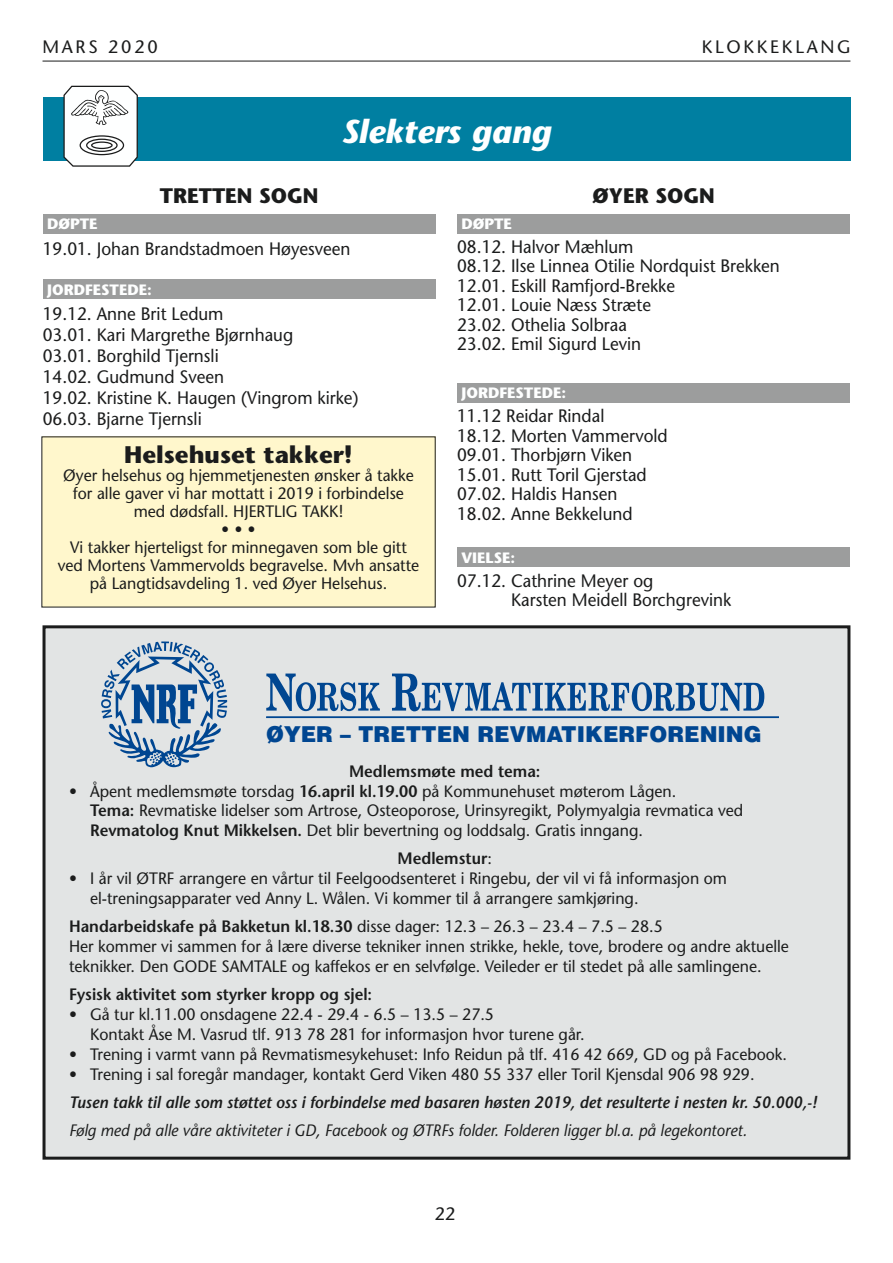
<style>
.page{position:relative;width:893px;height:1263px;background:#fff}
.page>*{position:absolute;margin:0;border:0;box-sizing:border-box;transform-origin:0 0}
.t1{font:italic 700 33px "Stone Sans Std";color:#feffff}
.t2{font:700 24px "Stone Sans Std";color:#1b1c1c}
.t3{font:900 21.9px "Helvetica LT Std";color:#004691}
.t4{font:700 21px "Stone Sans Std";color:#1b1c1c}
.t5{font:500 18px/19.5px "Stone Sans Std";color:#1b1c1c;scale:.95 1}
.t6{font:500 18px "Stone Sans Std";letter-spacing:.15em;color:#1b1c1c}
.t7{font:500 18px "Stone Sans Std";color:#1b1c1c}
.t8{font:500 16.5px/19.8px "Stone Sans Std";color:#1b1c1c;scale:.96 1}
.t9{font:italic 600 16.5px "Stone Sans Std";color:#1b1c1c;scale:.96 1}
.t10{font:italic 500 16.5px "Stone Sans Std";color:#1b1c1c;scale:.96 1}
.t11{font:600 16.5px "Stone Sans Std";color:#1b1c1c;scale:.96 1}
.t12{font:700 16.5px "Stone Sans Std";color:#1b1c1c;scale:.96 1}
.t13{font:700 15px "Stone Sans Std";color:#feffff}
.s1{font-weight:600}
.s2{font-weight:500}
</style>
<div class="page">
<hr style="left:43px;top:61px;width:807px;height:1px;background:#1b1c1c">
<div style="left:43px;top:97px;width:807px;height:64px;background:#007fa1"></div>
<svg style="left:63px;top:86px;width:75px;height:81px"></svg>
<div style="left:43px;top:214px;width:393px;height:19px;background:#9c9d9d"></div>
<div style="left:43px;top:279px;width:393px;height:20px;background:#9c9d9d"></div>
<div style="left:457px;top:214px;width:393px;height:19px;background:#9c9d9d"></div>
<div style="left:457px;top:383px;width:393px;height:19px;background:#9c9d9d"></div>
<div style="left:457px;top:548px;width:393px;height:19px;background:#9c9d9d"></div>
<div style="left:44px;top:627px;width:805px;height:531px;background:#e2e4e4"></div>
<div style="left:43px;top:625px;width:807px;height:535px;border:3px solid #1b1c1c"></div>
<svg style="left:101px;top:641px;width:126px;height:126px"></svg>
<svg style="left:266px;top:673px;width:114px;height:38px"></svg>
<svg style="left:392px;top:673px;width:372px;height:38px"></svg>
<hr style="left:266px;top:716px;width:512px;height:2px;background:#004691">
<div style="left:42px;top:437px;width:393px;height:170px;background:#fff7cc"></div>
<p class="t6" style="left:43px;top:36px;width:117px">MARS 2020</p>
<p class="t6" style="left:702px;top:36px;width:150px">KLOKKEKLANG</p>
<p class="t4" style="left:160px;top:183px;width:160px">TRETTEN SOGN</p>
<h1 class="t1" style="left:342px;top:112px;width:211px">Slekters gang</h1>
<p class="t4" style="left:592px;top:183px;width:124px">ØYER SOGN</p>
<p class="t13" style="left:47px;top:215px;width:52px">DØPTE</p>
<p class="t5" style="left:43px;top:239px;width:325px">19.01. Johan Brandstadmoen Høyesveen</p>
<p class="t13" style="left:47px;top:280px;width:106px">JORDFESTEDE:</p>
<p class="t5" style="left:43px;top:303px;width:334px;line-height:21px">19.12. Anne Brit Ledum<br>03.01. Kari Margrethe Bjørnhaug<br>03.01. Borghild Tjernsli<br>14.02. Gudmund Sveen<br>19.02. Kristine K. Haugen (Vingrom kirke)<br>06.03. Bjarne Tjernsli</p>
<h2 class="t2" style="left:124px;top:441px;width:230px">Helsehuset takker!</h2>
<p class="t8" style="left:63px;top:467px;width:367px;line-height:18px;text-align:center">Øyer helsehus og hjemmetjenesten ønsker å takke for alle gaver vi har mottatt i 2019 i forbindelse med dødsfall. HJERTLIG TAKK!</p>
<p class="t12" style="left:221px;top:520px;width:38px">• • •</p>
<p class="t8" style="left:58px;top:539px;width:378px;line-height:18px;text-align:center">Vi takker hjerteligst for minnegaven som ble gitt ved Mortens Vammervolds begravelse. Mvh ansatte på Langtidsavdeling 1. ved Øyer Helsehus.</p>
<p class="t13" style="left:461px;top:215px;width:52px">DØPTE</p>
<p class="t5" style="left:457px;top:237px;width:341px">08.12. Halvor Mæhlum<br>08.12. Ilse Linnea Otilie Nordquist Brekken<br>12.01. Eskill Ramfjord-Brekke<br>12.01. Louie Næss Stræte<br>23.02. Othelia Solbraa<br>23.02. Emil Sigurd Levin</p>
<p class="t13" style="left:461px;top:384px;width:106px">JORDFESTEDE:</p>
<p class="t5" style="left:457px;top:406px;width:223px">11.12 Reidar Rindal<br>18.12. Morten Vammervold<br>09.01. Thorbjørn Viken<br>15.01. Rutt Toril Gjerstad<br>07.02. Haldis Hansen<br>18.02. Anne Bekkelund</p>
<p class="t13" style="left:461px;top:549px;width:55px">VIELSE:</p>
<p class="t5" style="left:511px;top:571px;width:233px;text-indent:-54px">07.12. Cathrine Meyer og<br>Karsten Meidell Borchgrevink</p>
<h3 class="t3" style="left:266px;top:720px;width:497px">ØYER – TRETTEN REVMATIKERFORENING</h3>
<p class="t11" style="left:349px;top:761px;width:201px">Medlemsmøte med tema:</p>
<p class="t8" style="left:90px;top:781px;width:682px;text-indent:-21px">• Åpent medlemsmøte torsdag <span class="s1">16.april kl.19.00</span> på Kommunehuset møterom Lågen.<br><span class="s1">Tema:</span> Revmatiske lidelser som Artrose, Osteoporose, Urinsyregikt, Polymyalgia revmatica ved<br><span class="s1">Revmatolog Knut Mikkelsen.</span> Det blir bevertning og loddsalg. Gratis inngang.</p>
<p class="t11" style="left:398px;top:849px;width:100px">Medlemstur<span class="s2">:</span></p>
<p class="t8" style="left:90px;top:869px;width:665px;text-indent:-21px">• I år vil ØTRF arrangere en vårtur til Feelgoodsenteret i Ringebu, der vil vi få informasjon om el-treningsapparater ved Anny L. Wålen. Vi kommer til å arrangere samkjøring.</p>
<p class="t8" style="left:69px;top:917px;width:751px"><span class="s1">Handarbeidskafe på Bakketun kl.18.30</span> disse dager: 12.3 – 26.3 – 23.4 – 7.5 – 28.5<br>Her kommer vi sammen for å lære diverse tekniker innen strikke, hekle, tove, brodere og andre aktuelle teknikker. Den GODE SAMTALE og kaffekos er en selvfølge. Veileder er til stedet på alle samlingene.</p>
<p class="t11" style="left:69px;top:985px;width:317px">Fysisk aktivitet som styrker kropp og sjel:</p>
<p class="t8" style="left:90px;top:1004px;width:517px;text-indent:-21px">• Gå tur kl.11.00 onsdagene 22.4 - 29.4 - 6.5 – 13.5 – 27.5<br>Kontakt Åse M. Vasrud tlf. 913 78 281 for informasjon hvor turene går.</p>
<p class="t8" style="left:69px;top:1044px;width:749px">• Trening i varmt vann på Revmatismesykehuset: Info Reidun på tlf. 416 42 669, GD og på Facebook.</p>
<p class="t8" style="left:69px;top:1064px;width:716px">• Trening i sal foregår mandager, kontakt Gerd Viken 480 55 337 eller Toril Kjensdal 906 98 929.</p>
<p class="t9" style="left:69px;top:1092px;width:780px">Tusen takk til alle som støttet oss i forbindelse med basaren høsten 2019, det resulterte i nesten kr. 50.000,-!</p>
<p class="t10" style="left:69px;top:1120px;width:708px">Følg med på alle våre aktiviteter i GD, Facebook og ØTRFs folder. Folderen ligger bl.a. på legekontoret.</p>
<p class="t7" style="left:435px;top:1203px;width:22px">22</p>
</div>
